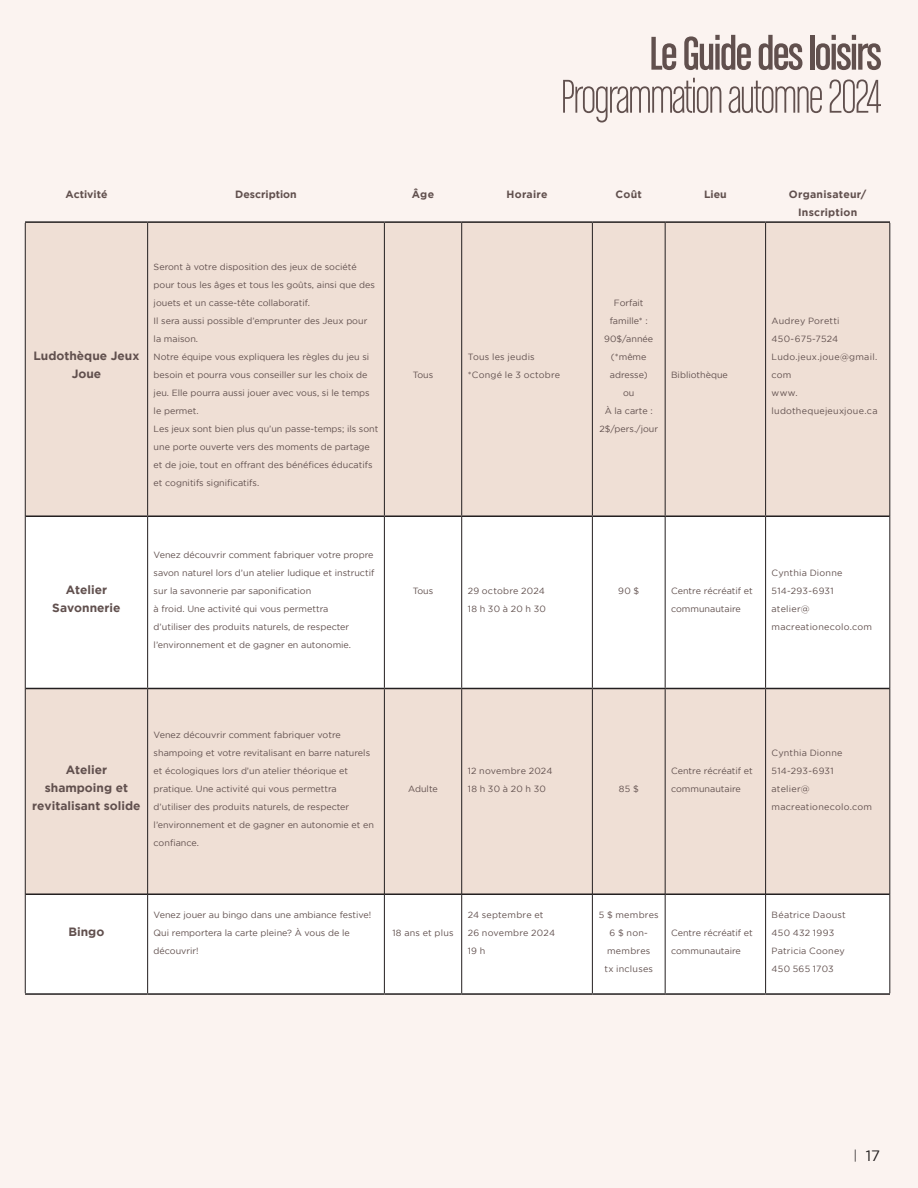
<style>
.page{position:relative;width:918px;height:1188px;background:#fbf3f0}
.page>*{position:absolute;margin:0;border:0;box-sizing:border-box;transform-origin:0 0}
.t1{font:50.4px "Chalet Comprime Milan Sixty";letter-spacing:-.03em;color:#61504e}
.t2{font:50.4px "Chalet Comprime Cologne Sixty";letter-spacing:-.03em;color:#61504e}
.t3{font:15px "Gotham";color:#231f20}
.t4{font:700 12px/18px "Gotham";color:#61504e;text-align:center}
.t5{font:700 10.5px/18px "Gotham";letter-spacing:.02em;color:#61504e;text-align:center}
.t6{font:700 10.5px "Gotham";color:#61504e}
.t7{font:9px/18px "Gotham";color:#61504e}
.t8{font:9px/18px "Gotham";letter-spacing:.025em;color:#61504e}
.t9{font:9px/18px "Gotham";letter-spacing:.03em;color:#61504e}
.t10{font:9px "Gotham";letter-spacing:.02em;color:#61504e}
.s1{font-size:13.2px}
</style>
<div class="page">
<div style="left:26px;top:223px;width:864px;height:292px;background:#efdfd5"></div>
<svg style="left:26px;top:517px;width:864px;height:476px;fill:#fff"></svg>
<hr style="left:25px;top:893px;width:122px;height:2px;background:#231f20">
<hr style="left:148px;top:893px;width:236px;height:2px;background:#231f20">
<hr style="left:385px;top:893px;width:77px;height:2px;background:#231f20">
<hr style="left:462px;top:893px;width:130px;height:2px;background:#231f20">
<hr style="left:593px;top:893px;width:72px;height:2px;background:#231f20">
<hr style="left:665px;top:893px;width:100px;height:2px;background:#231f20">
<hr style="left:766px;top:893px;width:124px;height:2px;background:#231f20">
<hr style="left:25px;top:516px;width:1px;height:172px;background:#231f20">
<hr style="left:147px;top:517px;width:1px;height:171px;background:#231f20">
<hr style="left:384px;top:517px;width:1px;height:171px;background:#231f20">
<hr style="left:461px;top:517px;width:1px;height:171px;background:#231f20">
<hr style="left:592px;top:517px;width:1px;height:171px;background:#231f20">
<hr style="left:665px;top:517px;width:1px;height:171px;background:#231f20">
<hr style="left:765px;top:517px;width:1px;height:171px;background:#231f20">
<hr style="left:890px;top:516px;width:1px;height:172px;background:#231f20">
<hr style="left:25px;top:894px;width:1px;height:99px;background:#231f20">
<hr style="left:147px;top:894px;width:1px;height:99px;background:#231f20">
<hr style="left:384px;top:894px;width:1px;height:99px;background:#231f20">
<hr style="left:461px;top:894px;width:1px;height:99px;background:#231f20">
<hr style="left:592px;top:894px;width:1px;height:99px;background:#231f20">
<hr style="left:665px;top:894px;width:1px;height:99px;background:#231f20">
<hr style="left:765px;top:894px;width:1px;height:99px;background:#231f20">
<hr style="left:890px;top:894px;width:1px;height:99px;background:#231f20">
<hr style="left:25px;top:993px;width:123px;height:2px;background:#231f20">
<hr style="left:148px;top:993px;width:236px;height:2px;background:#231f20">
<hr style="left:384px;top:993px;width:78px;height:2px;background:#231f20">
<hr style="left:462px;top:993px;width:130px;height:2px;background:#231f20">
<hr style="left:592px;top:993px;width:73px;height:2px;background:#231f20">
<hr style="left:665px;top:993px;width:101px;height:2px;background:#231f20">
<hr style="left:766px;top:993px;width:124px;height:2px;background:#231f20">
<hr style="left:25px;top:688px;width:123px;height:1px;background:#231f20">
<hr style="left:148px;top:688px;width:236px;height:1px;background:#231f20">
<hr style="left:384px;top:688px;width:78px;height:1px;background:#231f20">
<hr style="left:462px;top:688px;width:130px;height:1px;background:#231f20">
<hr style="left:592px;top:688px;width:73px;height:1px;background:#231f20">
<hr style="left:665px;top:688px;width:101px;height:1px;background:#231f20">
<hr style="left:766px;top:688px;width:124px;height:1px;background:#231f20">
<hr style="left:25px;top:223px;width:1px;height:293px;background:#231f20">
<hr style="left:25px;top:221px;width:123px;height:2px;background:#231f20">
<hr style="left:148px;top:221px;width:236px;height:2px;background:#231f20">
<hr style="left:384px;top:221px;width:78px;height:2px;background:#231f20">
<hr style="left:462px;top:221px;width:130px;height:2px;background:#231f20">
<hr style="left:592px;top:221px;width:73px;height:2px;background:#231f20">
<hr style="left:665px;top:221px;width:101px;height:2px;background:#231f20">
<hr style="left:766px;top:221px;width:124px;height:2px;background:#231f20">
<hr style="left:147px;top:223px;width:1px;height:292px;background:#231f20">
<hr style="left:384px;top:223px;width:1px;height:292px;background:#231f20">
<hr style="left:461px;top:223px;width:1px;height:292px;background:#231f20">
<hr style="left:592px;top:223px;width:1px;height:292px;background:#231f20">
<hr style="left:665px;top:223px;width:1px;height:292px;background:#231f20">
<hr style="left:765px;top:223px;width:1px;height:292px;background:#231f20">
<hr style="left:890px;top:223px;width:1px;height:293px;background:#231f20">
<hr style="left:25px;top:515px;width:123px;height:2px;background:#231f20">
<hr style="left:148px;top:515px;width:236px;height:2px;background:#231f20">
<hr style="left:384px;top:515px;width:78px;height:2px;background:#231f20">
<hr style="left:462px;top:515px;width:130px;height:2px;background:#231f20">
<hr style="left:592px;top:515px;width:73px;height:2px;background:#231f20">
<hr style="left:665px;top:515px;width:101px;height:2px;background:#231f20">
<hr style="left:766px;top:515px;width:124px;height:2px;background:#231f20">
<hr style="left:25px;top:688px;width:1px;height:206px;background:#231f20">
<hr style="left:147px;top:689px;width:1px;height:205px;background:#231f20">
<hr style="left:384px;top:689px;width:1px;height:205px;background:#231f20">
<hr style="left:461px;top:689px;width:1px;height:205px;background:#231f20">
<hr style="left:592px;top:689px;width:1px;height:205px;background:#231f20">
<hr style="left:665px;top:689px;width:1px;height:205px;background:#231f20">
<hr style="left:765px;top:689px;width:1px;height:205px;background:#231f20">
<hr style="left:890px;top:688px;width:1px;height:206px;background:#231f20">
<p class="t2" style="left:649px;top:26px;width:234px">Le Guide des loisirs</p>
<p class="t1" style="left:560px;top:69px;width:323px">Programmation automne 2024</p>
<p class="t6" style="left:65px;top:188px;width:44px">Activité</p>
<p class="t6" style="left:235px;top:188px;width:63px">Description</p>
<p class="t5" style="left:412px;top:185px;width:24px">Âge</p>
<p class="t5" style="left:507px;top:185px;width:42px">Horaire</p>
<p class="t5" style="left:616px;top:185px;width:28px">Coût</p>
<p class="t5" style="left:704px;top:185px;width:24px">Lieu</p>
<p class="t5" style="left:789px;top:185px;width:79px">Organisateur/<br>Inscription</p>
<p class="t4" style="left:33px;top:346px;width:107px">Ludothèque Jeux<br>Joue</p>
<p class="t7" style="left:154px;top:258px;width:223px">Seront à votre disposition des jeux de société pour tous les âges et tous les goûts, ainsi que des jouets et un casse-tête collaboratif.</p>
<p class="t7" style="left:154px;top:312px;width:215px">Il sera aussi possible d’emprunter des Jeux pour la maison.</p>
<p class="t7" style="left:154px;top:348px;width:218px">Notre équipe vous expliquera les règles du jeu si besoin et pourra vous conseiller sur les choix de jeu. Elle pourra aussi jouer avec vous, si le temps le permet.</p>
<p class="t7" style="left:154px;top:420px;width:226px">Les jeux sont bien plus qu’un passe-temps; ils sont une porte ouverte vers des moments de partage et de joie, tout en offrant des bénéfices éducatifs et cognitifs significatifs.</p>
<p class="t4" style="left:52px;top:580px;width:70px">Atelier<br>Savonnerie</p>
<p class="t7" style="left:154px;top:546px;width:222px;text-align:justify">Venez découvrir comment fabriquer votre propre savon naturel lors d’un atelier ludique et instructif sur la savonnerie par saponification</p>
<p class="t7" style="left:154px;top:600px;width:199px">à froid. Une activité qui vous permettra d’utiliser des produits naturels, de respecter l’environnement et de gagner en autonomie.</p>
<p class="t7" style="left:413px;top:366px;width:22px">Tous</p>
<p class="t8" style="left:468px;top:348px;width:69px">Tous les jeudis</p>
<p class="t9" style="left:468px;top:366px;width:94px">*Congé le 3 octobre</p>
<p class="t7" style="left:604px;top:294px;width:50px;text-align:center">Forfait famille* :<br>90$/année (*même adresse)</p>
<p class="t7" style="left:623px;top:384px;width:13px">ou</p>
<p class="t7" style="left:599px;top:402px;width:60px;text-align:center">À la carte :<br>2$/pers./jour</p>
<p class="t7" style="left:671px;top:366px;width:58px">Bibliothèque</p>
<p class="t10" style="left:772px;top:316px;width:70px">Audrey Poretti</p>
<p class="t10" style="left:772px;top:334px;width:68px">450-675-7524</p>
<p class="t8" style="left:772px;top:348px;width:107px">Ludo.jeux.joue@gmail. com</p>
<p class="t9" style="left:772px;top:384px;width:107px">www. ludothequejeuxjoue.ca</p>
<p class="t7" style="left:413px;top:582px;width:22px">Tous</p>
<p class="t9" style="left:468px;top:582px;width:80px">29 octobre 2024<br>18 h 30 à 20 h 30</p>
<p class="t7" style="left:618px;top:582px;width:23px">90 $</p>
<p class="t7" style="left:671px;top:582px;width:83px">Centre récréatif et communautaire</p>
<p class="t8" style="left:772px;top:564px;width:102px">Cynthia Dionne<br>514-293-6931 atelier@ macreationecolo.com</p>
<p class="t4" style="left:32px;top:760px;width:110px">Atelier shampoing et revitalisant solide</p>
<p class="t7" style="left:154px;top:726px;width:222px">Venez découvrir comment fabriquer votre shampoing et votre revitalisant en barre naturels et écologiques lors d’un atelier théorique et pratique. Une activité qui vous permettra d’utiliser des produits naturels, de respecter l’environnement et de gagner en autonomie et en confiance.</p>
<p class="t7" style="left:408px;top:780px;width:31px">Adulte</p>
<p class="t9" style="left:468px;top:762px;width:86px">12 novembre 2024<br>18 h 30 à 20 h 30</p>
<p class="t7" style="left:619px;top:780px;width:21px">85 $</p>
<p class="t7" style="left:671px;top:762px;width:83px">Centre récréatif et communautaire</p>
<p class="t8" style="left:772px;top:744px;width:102px">Cynthia Dionne<br>514-293-6931 atelier@ macreationecolo.com</p>
<p class="t4" style="left:69px;top:922px;width:37px">Bingo</p>
<p class="t7" style="left:154px;top:906px;width:219px">Venez jouer au bingo dans une ambiance festive!<br>Qui remportera la carte pleine? À vous de le découvrir!</p>
<p class="t8" style="left:392px;top:924px;width:63px">18 ans et plus</p>
<p class="t8" style="left:468px;top:906px;width:89px">24 septembre et<br>26 novembre 2024<br>19 h</p>
<p class="t9" style="left:599px;top:906px;width:61px">5 $ membres</p>
<p class="t9" style="left:604px;top:924px;width:50px;text-align:center">6 $ non&shy;membres tx incluses</p>
<p class="t7" style="left:671px;top:924px;width:83px">Centre récréatif et communautaire</p>
<p class="t8" style="left:772px;top:906px;width:76px">Béatrice Daoust<br>450 432 1993</p>
<p class="t8" style="left:772px;top:942px;width:75px">Patricia Cooney<br>450 565 1703</p>
<h2 class="t3" style="left:854px;top:1148px;width:28px"><span class="s1">|</span> 17</h2>
</div>
